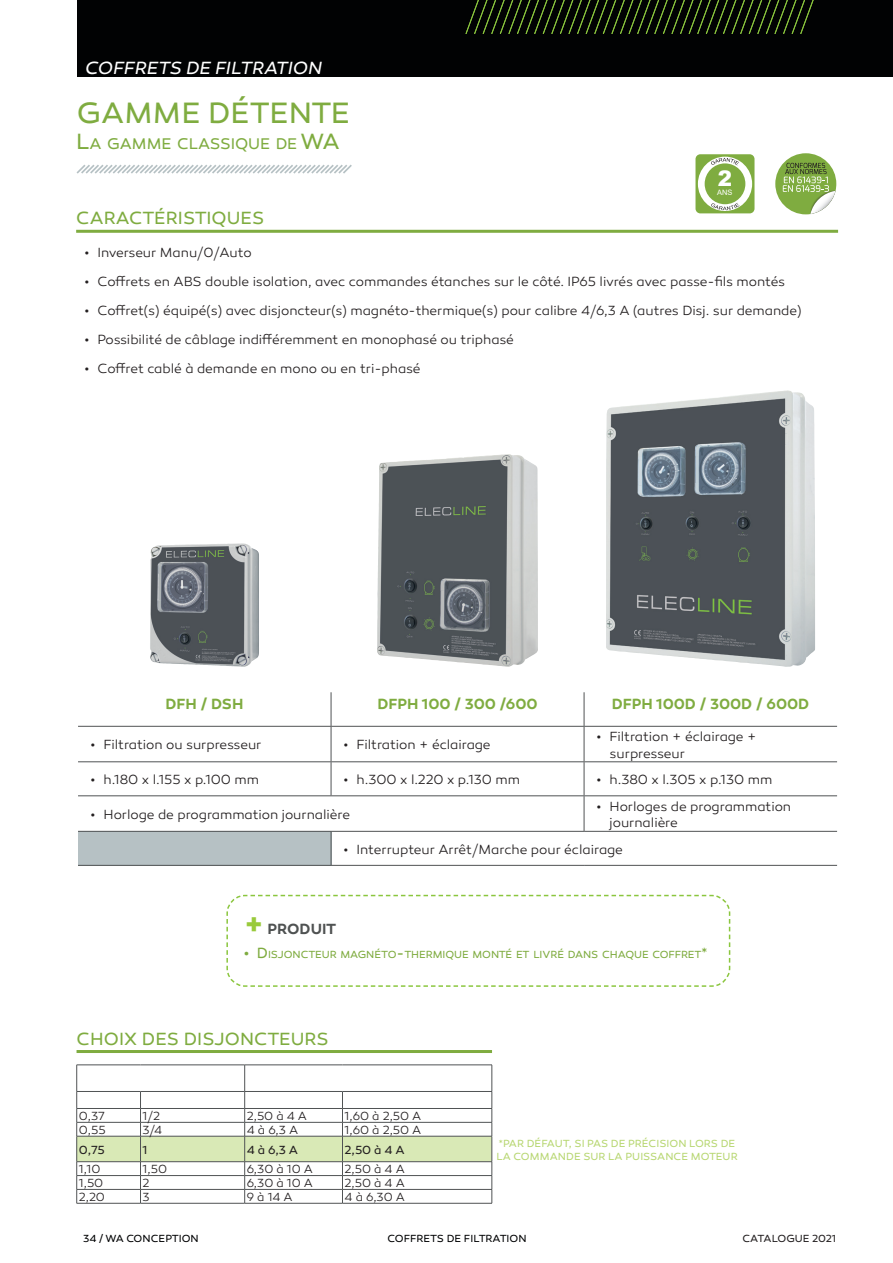
<style>
.page{position:relative;width:893px;height:1263px;background:#fff}
.page>*{position:absolute;margin:0;border:0;box-sizing:border-box;transform-origin:0 0}
.nom_produit{font:30px "Canaro";letter-spacing:.005em;color:#7fac40}
.t1{font:900 21.45px "Arial";color:#fff}
.titre_paragraphe{font:18px "Canaro";letter-spacing:.005em;color:#7fac40}
.t2{font:italic 18px "Canaro";color:#fff}
.accroche{font:15.75px "Canaro";letter-spacing:-.005em;color:#7fac40}
.référence_vert{font:600 15px "Canaro";letter-spacing:-.005em;color:#7fac40}
.plus_produit{font:600 15px "Canaro";color:#4f5252}
.t3{font:300 13.5px/16.2px "Canaro";letter-spacing:-.005em;color:#231f20}
.désignation_tableau{font:300 12px "Canaro";letter-spacing:-.01em;color:#231f20}
.désignation_tableau-2{font:12px "Canaro";color:#231f20}
.numerotation{font:10.5px/12.6px "Canaro";color:#b8d773}
.t4{font:10.5px "Canaro";letter-spacing:-.005em;color:#7fac40}
.t5{font:10.5px "Canaro";color:#010203}
.t6{font:10.5px "Canaro";letter-spacing:-.01em;color:#231f20}
.t7{font:7.35px "Arial";color:#fff}
.s1{font-size:22.5px}
.s2{font-weight:800;font-size:30px;color:#99ca3b}
.s3{font-size:15px}
</style>
<div class="page">
<div style="left:77px;top:0;width:816px;height:77px;background:#010203"></div>
<svg style="left:465px;top:0;width:349px;height:34px"></svg>
<img style="left:801px;top:180px;width:36px;height:35px">
<svg style="left:775px;top:153px;width:61px;height:61px"></svg>
<div style="left:695px;top:154px;width:59px;height:59px;background:#7fac40;border-radius:5px"></div>
<svg style="left:698px;top:157px;width:54px;height:54px"></svg>
<div style="left:78px;top:831px;width:253px;height:34px;background:#b6c1c4"></div>
<hr style="left:331px;top:692px;width:1px;height:34px;background:#505354">
<hr style="left:584px;top:692px;width:1px;height:34px;background:#505354">
<hr style="left:78px;top:726px;width:253px;height:1px;background:#505354">
<hr style="left:331px;top:726px;width:253px;height:1px;background:#505354">
<hr style="left:331px;top:727px;width:1px;height:34px;background:#505354">
<hr style="left:584px;top:726px;width:253px;height:1px;background:#505354">
<hr style="left:584px;top:727px;width:1px;height:34px;background:#505354">
<hr style="left:78px;top:761px;width:253px;height:1px;background:#505354">
<hr style="left:331px;top:761px;width:253px;height:1px;background:#505354">
<hr style="left:331px;top:762px;width:1px;height:33px;background:#505354">
<hr style="left:584px;top:761px;width:253px;height:1px;background:#505354">
<hr style="left:584px;top:762px;width:1px;height:33px;background:#505354">
<hr style="left:78px;top:795px;width:253px;height:1px;background:#505354">
<hr style="left:331px;top:795px;width:253px;height:1px;background:#505354">
<hr style="left:584px;top:795px;width:253px;height:1px;background:#505354">
<hr style="left:584px;top:796px;width:1px;height:35px;background:#505354">
<hr style="left:78px;top:831px;width:253px;height:1px;background:#505354">
<hr style="left:331px;top:831px;width:253px;height:1px;background:#505354">
<hr style="left:331px;top:832px;width:1px;height:33px;background:#505354">
<hr style="left:584px;top:831px;width:253px;height:1px;background:#505354">
<hr style="left:78px;top:865px;width:253px;height:1px;background:#505354">
<hr style="left:331px;top:865px;width:253px;height:1px;background:#505354">
<hr style="left:584px;top:865px;width:253px;height:1px;background:#505354">
<img style="left:150px;top:543px;width:109px;height:124px">
<img style="left:377px;top:454px;width:161px;height:213px">
<img style="left:606px;top:390px;width:209px;height:277px">
<hr style="left:77px;top:1050px;width:415px;height:3px;background:#7fac40">
<hr style="left:77px;top:1064px;width:64px;height:1px;background:#505354">
<hr style="left:141px;top:1064px;width:104px;height:1px;background:#505354">
<hr style="left:245px;top:1064px;width:97px;height:1px;background:#505354">
<hr style="left:342px;top:1064px;width:150px;height:1px;background:#505354">
<svg style="left:76px;top:1065px;width:417px;height:138px"></svg>
<hr style="left:77px;top:1203px;width:64px;height:1px;background:#505354">
<hr style="left:141px;top:1203px;width:104px;height:1px;background:#505354">
<hr style="left:245px;top:1203px;width:97px;height:1px;background:#505354">
<hr style="left:342px;top:1203px;width:150px;height:1px;background:#505354">
<hr style="left:76px;top:230px;width:762px;height:3px;background:#7fac40">
<svg style="left:76px;top:164px;width:276px;height:10px"></svg>
<svg style="left:226px;top:894px;width:505px;height:93px"></svg>
<h3 class="t2" style="left:85px;top:57px;width:238px">COFFRETS DE FILTRATION</h3>
<p class="nom_produit" style="left:77px;top:95px;width:275px">GAMME DÉTENTE</p>
<p class="accroche" style="left:76px;top:134px;width:264px"><span class="s1">L</span>A GAMME CLASSIQUE DE <span class="s1">WA</span></p>
<p class="t1" style="left:718px;top:163px;width:16px">2</p>
<p class="t7" style="left:717px;top:187px;width:17px">ANS</p>
<p class="titre_paragraphe" style="left:76px;top:208px;width:190px">CARACTÉRISTIQUES</p>
<p class="t3" style="left:85px;top:245px;width:169px">• Inverseur Manu/0/Auto</p>
<p class="t3" style="left:85px;top:274px;width:702px">• Coffrets en ABS double isolation, avec commandes étanches sur le côté. IP65 livrés avec passe-fils montés</p>
<p class="t3" style="left:85px;top:303px;width:718px">• Coffret(s) équipé(s) avec disjoncteur(s) magnéto-thermique(s) pour calibre 4/6,3 A (autres Disj. sur demande)</p>
<p class="t3" style="left:85px;top:332px;width:431px">• Possibilité de câblage indifféremment en monophasé ou triphasé</p>
<p class="t3" style="left:85px;top:361px;width:337px">• Coffret cablé à demande en mono ou en tri-phasé</p>
<p class="référence_vert" style="left:166px;top:694px;width:79px">DFH / DSH</p>
<p class="référence_vert" style="left:378px;top:694px;width:162px">DFPH 100 / 300 /600</p>
<p class="référence_vert" style="left:612px;top:694px;width:199px">DFPH 100D / 300D / 600D</p>
<p class="t3" style="left:91px;top:737px;width:172px">• Filtration ou surpresseur</p>
<p class="t3" style="left:344px;top:737px;width:148px">• Filtration + éclairage</p>
<p class="t3" style="left:610px;top:729px;width:148px;text-indent:-13px">• Filtration + éclairage + surpresseur</p>
<p class="t3" style="left:91px;top:772px;width:170px">• h.180 x l.155 x p.100 mm</p>
<p class="t3" style="left:344px;top:772px;width:178px">• h.300 x l.220 x p.130 mm</p>
<p class="t3" style="left:597px;top:772px;width:177px">• h.380 x l.305 x p.130 mm</p>
<p class="t3" style="left:91px;top:806px;width:261px">• Horloge de programmation journalière</p>
<p class="t3" style="left:610px;top:798px;width:183px;text-indent:-13px">• Horloges de programmation journalière</p>
<p class="t3" style="left:344px;top:841px;width:281px">• Interrupteur Arrêt/Marche pour éclairage</p>
<p class="plus_produit" style="left:244px;top:920px;width:94px"><span class="s2">+</span> PRODUIT</p>
<p class="t4" style="left:244px;top:948px;width:465px"><span class="s3">• D</span> ISJONCTEUR MAGNÉTO<span class="s3">-</span>THERMIQUE MONTÉ ET LIVRÉ DANS CHAQUE COFFRET<span class="s3">*</span></p>
<p class="titre_paragraphe" style="left:77px;top:1028px;width:254px">CHOIX DES DISJONCTEURS</p>
<p class="désignation_tableau" style="left:79px;top:1109px;width:27px">0,37</p>
<p class="désignation_tableau" style="left:143px;top:1109px;width:19px">1/2</p>
<p class="désignation_tableau" style="left:247px;top:1109px;width:62px">2,50 à 4 A</p>
<p class="désignation_tableau" style="left:345px;top:1109px;width:78px">1,60 à 2,50 A</p>
<p class="désignation_tableau" style="left:79px;top:1123px;width:28px">0,55</p>
<p class="désignation_tableau" style="left:143px;top:1123px;width:21px">3/4</p>
<p class="désignation_tableau" style="left:247px;top:1123px;width:53px">4 à 6,3 A</p>
<p class="désignation_tableau" style="left:345px;top:1123px;width:78px">1,60 à 2,50 A</p>
<p class="désignation_tableau-2" style="left:79px;top:1142px;width:28px">0,75</p>
<p class="désignation_tableau-2" style="left:143px;top:1142px;width:7px">1</p>
<p class="désignation_tableau-2" style="left:247px;top:1142px;width:53px">4 À 6,3 A</p>
<p class="désignation_tableau-2" style="left:345px;top:1142px;width:62px">2,50 À 4 A</p>
<p class="désignation_tableau" style="left:79px;top:1162px;width:23px">1,10</p>
<p class="désignation_tableau" style="left:143px;top:1162px;width:26px">1,50</p>
<p class="désignation_tableau" style="left:247px;top:1162px;width:68px">6,30 à 10 A</p>
<p class="désignation_tableau" style="left:345px;top:1162px;width:62px">2,50 à 4 A</p>
<p class="désignation_tableau" style="left:79px;top:1176px;width:26px">1,50</p>
<p class="désignation_tableau" style="left:143px;top:1176px;width:8px">2</p>
<p class="désignation_tableau" style="left:247px;top:1176px;width:68px">6,30 à 10 A</p>
<p class="désignation_tableau" style="left:345px;top:1176px;width:62px">2,50 à 4 A</p>
<p class="désignation_tableau" style="left:79px;top:1190px;width:28px">2,20</p>
<p class="désignation_tableau" style="left:143px;top:1190px;width:9px">3</p>
<p class="désignation_tableau" style="left:247px;top:1190px;width:47px">9 à 14 A</p>
<p class="désignation_tableau" style="left:345px;top:1190px;width:62px">4 à 6,30 A</p>
<p class="numerotation" style="left:497px;top:1137px;width:243px">*PAR DÉFAUT, SI PAS DE PRÉCISION LORS DE<br>LA COMMANDE SUR LA PUISSANCE MOTEUR</p>
<p class="t5" style="left:83px;top:1232px;width:117px">34 / WA CONCEPTION</p>
<p class="t5" style="left:388px;top:1232px;width:8px">COFFRETS</p>
<p class="t5" style="left:447px;top:1232px;width:25px">DE FILTRATION</p>
<p class="t6" style="left:742px;top:1232px;width:95px">CATALOGUE 2021</p>
</div>
